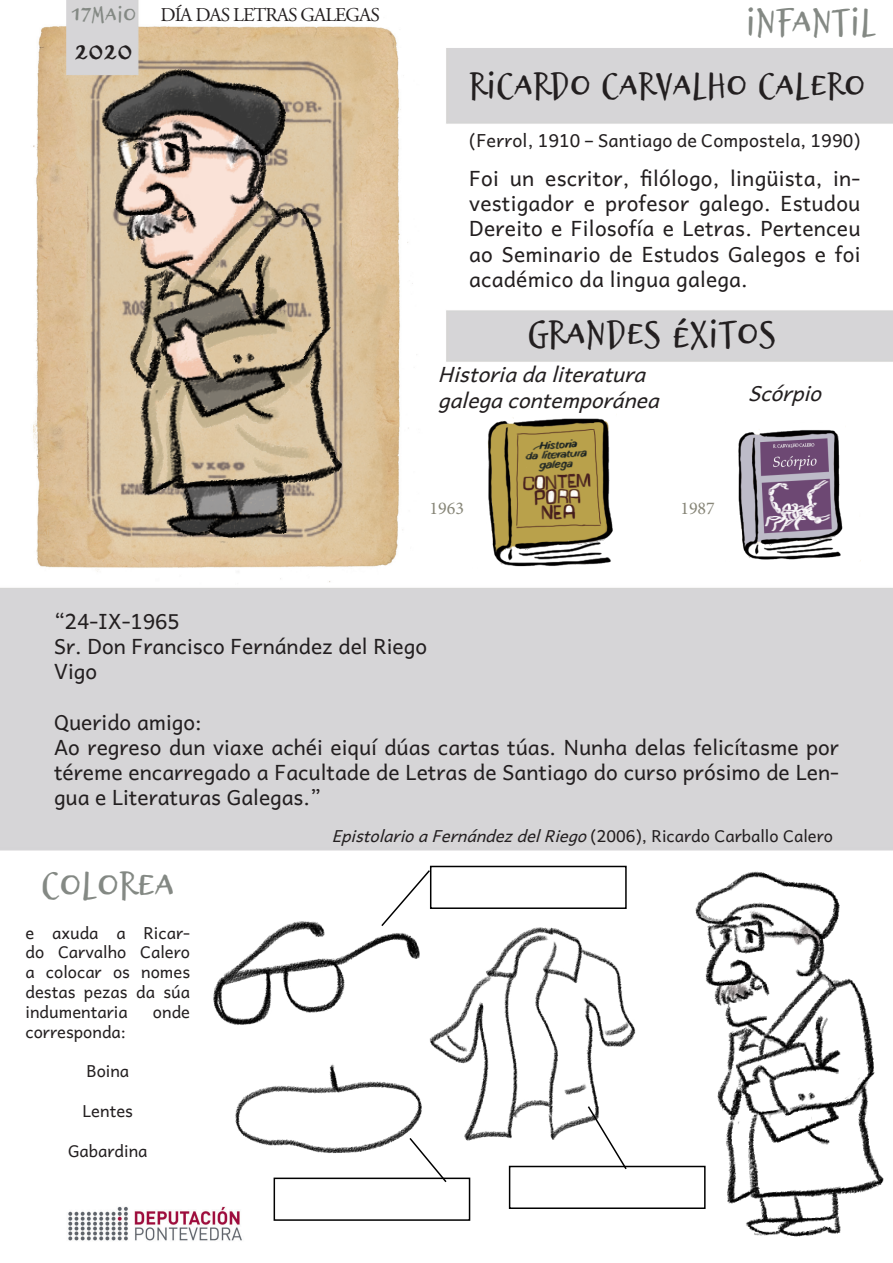
<style>
.page{position:relative;width:893px;height:1263px;background:#fff}
.page>*{position:absolute;margin:0;border:0;box-sizing:border-box;transform-origin:0 0}
.t1{font:45px "Brizel";color:#848984}
.t2{font:45px "Brizel";color:#231f20}
.t3{font:43.5px "Brizel";color:#231f20}
.t4{font:33px "Brizel";color:#231f20}
.t5{font:27px "Brizel";color:#848984}
.t6{font:21px/25.2px "Andika Basic";color:#231f20;text-align:justify}
.t7{font:italic 21px "Andika Basic";color:#231f20}
.t8{font:19.5px "Adobe Garamond";letter-spacing:-.05em;color:#231f20}
.t9{font:18px "Andika Basic";letter-spacing:.01em;color:#231f20}
.t10{font:18px "Minion Pro";color:#878678}
.t11{font:16.5px/19.8px "Andika Basic";color:#231f20;text-align:justify}
.t12{font:italic 16.5px "Andika Basic";color:#231f20}
.s1{font-style:normal}
</style>
<div class="page">
<img style="left:0;top:0;width:893px;height:1241px">
<img style="left:68px;top:1px;width:288px;height:551px">
<img style="left:459px;top:412px;width:157px;height:159px">
<img style="left:719px;top:418px;width:143px;height:148px">
<img style="left:200px;top:887px;width:476px;height:353px">
<img style="left:682px;top:863px;width:211px;height:378px">
<div style="left:509px;top:1166px;width:197px;height:43px;border:2px solid #000"></div>
<svg style="left:586px;top:1104px;width:42px;height:67px"></svg>
<div style="left:430px;top:866px;width:197px;height:43px;border:2px solid #000"></div>
<div style="left:274px;top:1177px;width:196px;height:44px;border:2px solid #000"></div>
<svg style="left:408px;top:1136px;width:40px;height:48px"></svg>
<svg style="left:380px;top:868px;width:51px;height:60px"></svg>
<p class="t5" style="left:72px;top:4px;width:66px">17MAIO</p>
<p class="t8" style="left:160px;top:4px;width:221px">DÍA DAS LETRAS GALEGAS</p>
<p class="t4" style="left:75px;top:40px;width:59px">2020</p>
<p class="t1" style="left:746px;top:5px;width:132px">INFANTIL</p>
<p class="t3" style="left:469px;top:69px;width:398px">ricardo carvalho calero</p>
<p class="t9" style="left:469px;top:124px;width:393px">(Ferrol, 1910 – Santiago de Compostela, 1990)</p>
<p class="t6" style="left:469px;top:163px;width:393px">Foi un escritor, filólogo, lingüista, in&shy;vestigador e profesor galego. Estudou Dereito e Filosofía e Letras. Pertenceu ao Seminario de Estudos Galegos e foi académico da lingua galega.</p>
<p class="t2" style="left:527px;top:316px;width:250px">grandes éxitos</p>
<p class="t7" style="left:438px;top:356px;width:217px">Historiadaliteratura</p>
<p class="t7" style="left:438px;top:381px;width:231px">galegacontemporánea</p>
<p class="t7" style="left:748px;top:374px;width:83px">Scórpio</p>
<p class="t10" style="left:429px;top:496px;width:36px">1963</p>
<p class="t10" style="left:680px;top:496px;width:36px">1987</p>
<p class="t6" style="left:54px;top:605px;width:127px">“24-IX-1965</p>
<p class="t6" style="left:54px;top:631px;width:375px">Sr. Don Francisco Fernández del Riego</p>
<p class="t6" style="left:54px;top:656px;width:45px">Vigo</p>
<p class="t6" style="left:54px;top:706px;width:149px">Querido amigo:</p>
<p class="t6" style="left:54px;top:731px;width:786px">Ao regreso dun viaxe achéi eiquí dúas cartas túas. Nunha delas felicítasme por téreme encarregado a Facultade de Letras de Santiago do curso prósimo de Len&shy;gua e Literaturas Galegas.”</p>
<p class="t1" style="left:41px;top:868px;width:135px">colorea</p>
<p class="t11" style="left:26px;top:920px;width:166px">e axuda a Ricar&shy;do Carvalho Calero a colocar os nomes destas pezas da súa indumentaria</p>
<p class="t11" style="left:153px;top:999px;width:39px">onde</p>
<p class="t11" style="left:26px;top:1019px;width:102px">corresponda:</p>
<p class="t11" style="left:86px;top:1059px;width:44px">Boina</p>
<p class="t11" style="left:83px;top:1098px;width:52px">Lentes</p>
<p class="t11" style="left:68px;top:1138px;width:81px">Gabardina</p>
<p class="t12" style="left:332px;top:821px;width:503px">EpistolarioaFernándezdelRiego<span class="s1">( 2 0 0 6 ) , R i c a r d o C a r b a l l o C a l e r o</span></p>
</div>
